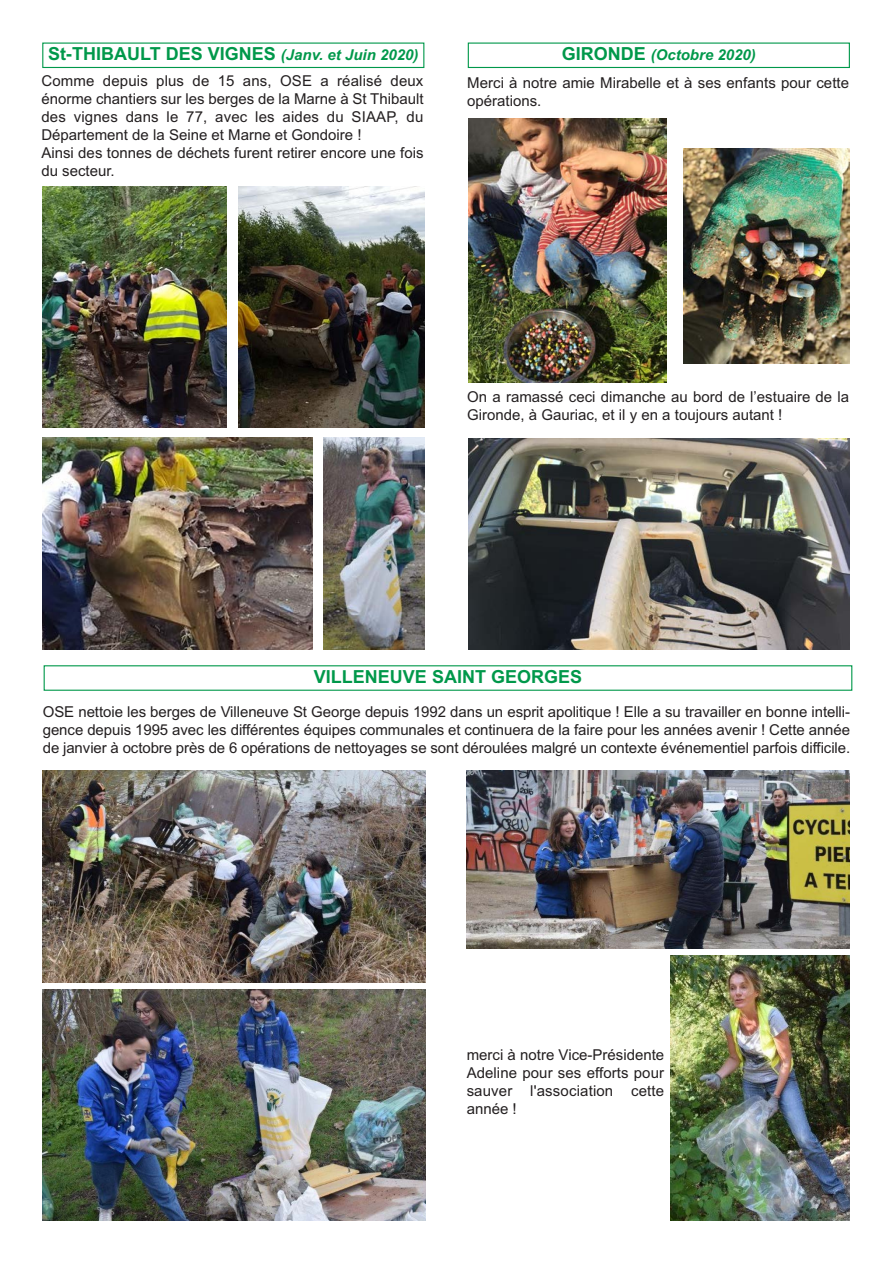
<style>
.page{position:relative;width:893px;height:1263px;background:#fff}
.page>*{position:absolute;margin:0;border:0;box-sizing:border-box;transform-origin:0 0}
.t1{font:700 18px "Arial";color:#00984a}
.t2{font:15px/18px "Arial";color:#231f20}
.t3{font:italic 700 15px "Arial";color:#00984a}
.s1{font-style:italic;font-size:15px}
.s2{font-style:normal;font-size:18px}
</style>
<div class="page">
<div style="left:44px;top:665px;width:808px;height:26px;border:1px solid #00984a"></div>
<img style="left:467px;top:770px;width:382px;height:178px">
<img style="left:671px;top:956px;width:178px;height:264px">
<img style="left:43px;top:989px;width:382px;height:231px">
<div style="left:42px;top:43px;width:382px;height:25px;border:1px solid #00984a"></div>
<img style="left:238px;top:186px;width:186px;height:241px">
<img style="left:42px;top:186px;width:185px;height:241px">
<div style="left:468px;top:43px;width:382px;height:25px;border:1px solid #00984a"></div>
<img style="left:468px;top:118px;width:198px;height:265px">
<img style="left:683px;top:148px;width:167px;height:216px">
<img style="left:468px;top:438px;width:381px;height:212px">
<img style="left:42px;top:438px;width:270px;height:212px">
<img style="left:323px;top:438px;width:101px;height:212px">
<img style="left:43px;top:770px;width:382px;height:212px">
<p class="t1" style="left:48px;top:43px;width:372px">St-THIBAULT DES VIGNES <span class="s1">(Janv. et Juin 2020)</span></p>
<p class="t2" style="left:41px;top:72px;width:384px">Comme depuis plus de 15 ans, OSE a réalisé deux énorme chantiers sur les berges de la Marne à St Thibault des vignes dans le 77, avec les aides du SIAAP, du Département de la Seine et Marne et Gondoire !<br>Ainsi des tonnes de déchets furent retirer encore une fois du secteur.</p>
<p class="t3" style="left:562px;top:46px;width:196px"><span class="s2">GIRONDE</span> (Octobre 2020)</p>
<p class="t2" style="left:467px;top:74px;width:383px">Merci à notre amie Mirabelle et à ses enfants pour cette opérations.</p>
<p class="t2" style="left:467px;top:388px;width:383px">On a ramassé ceci dimanche au bord de l’estuaire de la<br>Gironde, à Gauriac, et il y en a toujours autant !</p>
<p class="t1" style="left:314px;top:666px;width:270px">VILLENEUVE SAINT GEORGES</p>
<p class="t2" style="left:43px;top:703px;width:809px;text-align:justify">OSE nettoie les berges de Villeneuve St George depuis 1992 dans un esprit apolitique ! Elle a su travailler en bonne intelli&shy;gence depuis 1995 avec les différentes équipes communales et continuera de la faire pour les années avenir ! Cette année de janvier à octobre près de 6 opérations de nettoyages se sont déroulées malgré un contexte événementiel parfois difficile.</p>
<p class="t2" style="left:467px;top:1046px;width:199px;text-align:justify">merci à notre Vice-Présidente Adeline pour ses efforts pour sauver l'association cette année !</p>
</div>
